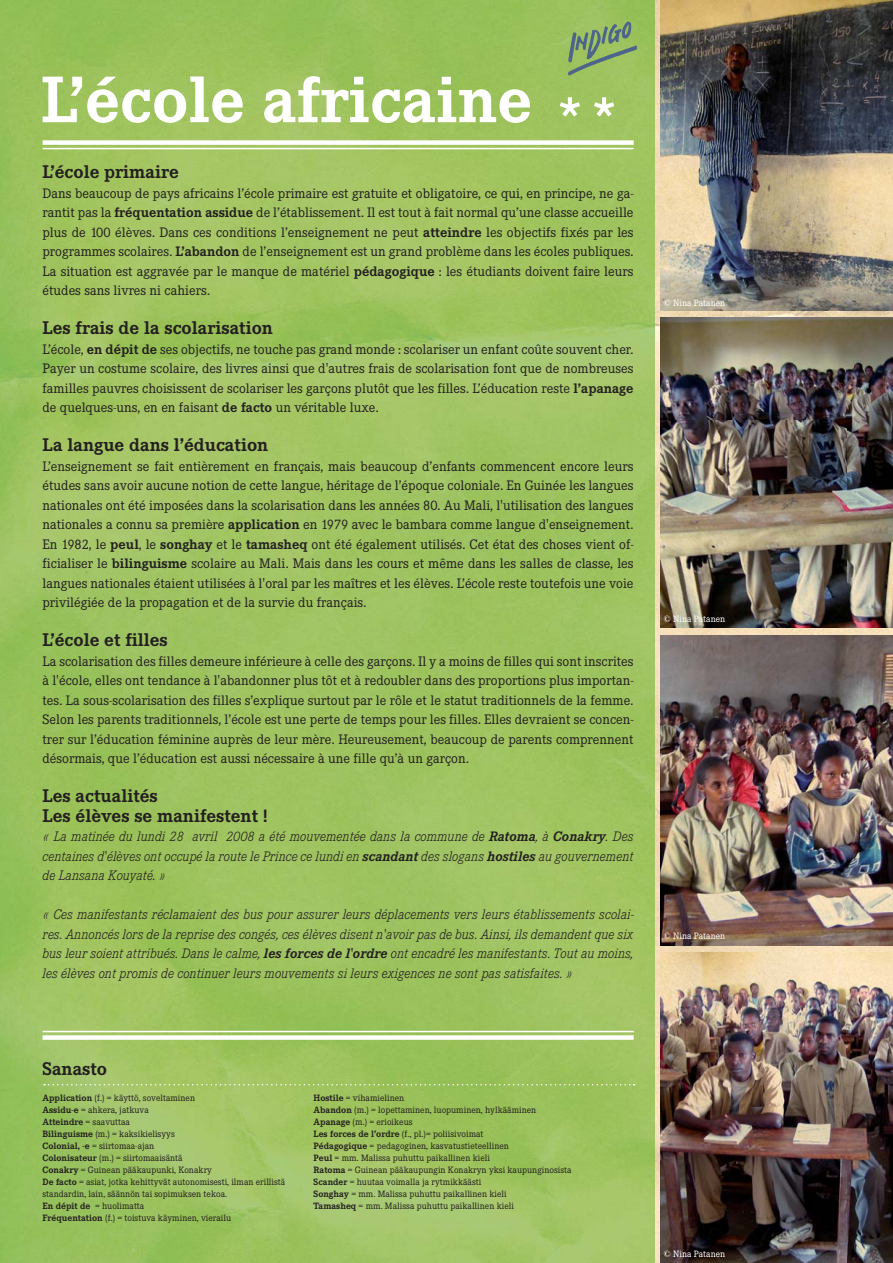
<style>
.page{position:relative;width:893px;height:1263px;background:#fff}
.page>*{position:absolute;margin:0;border:0;box-sizing:border-box;transform-origin:0 0}
.t1{font:700 64.5px "Corporate EBQ";color:#fff}
.t2{font:700 18px/19.5px "Corporate EBQ";color:#231f20}
.t3{font:13.5px/19.5px "Corporate EBQ";color:#231f20;text-align:justify}
.t4{font:italic 300 13.5px/19.5px "Corporate EBQ";color:#231f20;text-align:justify}
.t5{font:9px/12px "Corporate EBQ";color:#231f20}
.t6{font:9px "Corporate EBQ";color:#fff}
.s1{font-weight:700}
</style>
<div class="page">
<img style="left:654px;top:0;width:6px;height:51px">
<img style="left:654px;top:51px;width:48px;height:1212px">
<img style="left:702px;top:310px;width:145px;height:7px">
<img style="left:702px;top:628px;width:145px;height:7px">
<img style="left:702px;top:945px;width:145px;height:7px">
<img style="left:0;top:0;width:654px;height:1263px">
<div style="left:43px;top:140px;width:591px;height:5px;background:#fff"></div>
<hr style="left:43px;top:148px;width:591px;height:1px;background:#fff">
<hr style="left:43px;top:1031px;width:591px;height:1px;background:#fff">
<div style="left:43px;top:1035px;width:591px;height:5px;background:#fff"></div>
<svg style="left:44px;top:1084px;width:591px;height:1px"></svg>
<svg style="left:568px;top:22px;width:69px;height:54px;background:#89aa6a"></svg>
<img style="left:660px;top:952px;width:233px;height:311px">
<img style="left:660px;top:635px;width:233px;height:310px">
<img style="left:660px;top:0;width:233px;height:310px">
<img style="left:660px;top:317px;width:233px;height:311px">
<h1 class="t1" style="left:41px;top:75px;width:582px">L’école africaine **</h1>
<h2 class="t2" style="left:43px;top:164px;width:138px">L’école primaire</h2>
<p class="t3" style="left:43px;top:185px;width:593px">Dans beaucoup de pays africains l’école primaire est gratuite et obligatoire, ce qui, en principe, ne ga&shy;rantit pas la <span class="s1">fréquentation assidue</span> de l’établissement. Il est tout à fait normal qu’une classe accueille plus de 100 élèves. Dans ces conditions l’enseignement ne peut <span class="s1">atteindre</span> les objectifs fixés par les programmes scolaires. <span class="s1">L’abandon</span> de l’enseignement est un grand problème dans les écoles publiques.<br>La situation est aggravée par le manque de matériel <span class="s1">pédagogique</span> : les étudiants doivent faire leurs études sans livres ni cahiers.</p>
<h2 class="t2" style="left:43px;top:320px;width:232px">Les frais de la scolarisation</h2>
<p class="t3" style="left:43px;top:341px;width:593px">L’école, <span class="s1">en dépit de</span> ses objectifs, ne touche pas grand monde : scolariser un enfant coûte souvent cher.<br>Payer un costume scolaire, des livres ainsi que d'autres frais de scolarisation font que de nombreuses familles pauvres choisissent de scolariser les garçons plutôt que les filles. L’éducation reste <span class="s1">l’apanage </span>de quelques-uns, en en faisant <span class="s1">de facto</span> un véritable luxe.</p>
<h2 class="t2" style="left:43px;top:437px;width:227px">La langue dans l’éducation</h2>
<p class="t3" style="left:43px;top:458px;width:593px">L’enseignement se fait entièrement en français, mais beaucoup d’enfants commencent encore leurs études sans avoir aucune notion de cette langue, héritage de l’époque coloniale. En Guinée les langues nationales ont été imposées dans la scolarisation dans les années 80. Au Mali, l'utilisation des langues nationales a connu sa première <span class="s1">application</span> en 1979 avec le bambara comme langue d'enseignement.<br>En 1982, le <span class="s1">peul</span>, le <span class="s1">songhay</span> et le <span class="s1">tamasheq</span> ont été également utilisés. Cet état des choses vient of&shy;ficialiser le <span class="s1">bilinguisme</span> scolaire au Mali. Mais dans les cours et même dans les salles de classe, les langues nationales étaient utilisées à l'oral par les maîtres et les élèves. L’école reste toutefois une voie privilégiée de la propagation et de la survie du français.</p>
<h2 class="t2" style="left:43px;top:632px;width:127px">L’école et filles</h2>
<p class="t3" style="left:43px;top:653px;width:593px">La scolarisation des filles demeure inférieure à celle des garçons. Il y a moins de filles qui sont inscrites à l'école, elles ont tendance à l'abandonner plus tôt et à redoubler dans des proportions plus importan&shy;tes. La sous-scolarisation des filles s’explique surtout par le rôle et le statut traditionnels de la femme.<br>Selon les parents traditionnels, l’école est une perte de temps pour les filles. Elles devraient se concen&shy;trer sur l’éducation féminine auprès de leur mère. Heureusement, beaucoup de parents comprennent désormais, que l’éducation est aussi nécessaire à une fille qu’à un garçon.</p>
<h2 class="t2" style="left:43px;top:788px;width:226px">Les actualités<br>Les élèves se manifestent !</h2>
<p class="t4" style="left:43px;top:828px;width:593px">« La matinée du lundi 28 avril 2008 a été mouvementée dans la commune de <span class="s1">Ratoma</span>, à <span class="s1">Conakry</span>. Des centaines d'élèves ont occupé la route le Prince ce lundi en <span class="s1">scandant</span> des slogans <span class="s1">hostiles</span> au gouvernement de Lansana Kouyaté. »</p>
<p class="t4" style="left:43px;top:906px;width:593px">« Ces manifestants réclamaient des bus pour assurer leurs déplacements vers leurs établissements scolai&shy;res. Annoncés lors de la reprise des congés, ces élèves disent n'avoir pas de bus. Ainsi, ils demandent que six bus leur soient attribués. Dans le calme, <span class="s1">les forces de l'ordre</span> ont encadré les manifestants. Tout au moins, les élèves ont promis de continuer leurs mouvements si leurs exigences ne sont pas satisfaites. »</p>
<p class="t6" style="left:663px;top:300px;width:63px">© Nina Patanen</p>
<p class="t6" style="left:663px;top:616px;width:63px">© Nina Patanen</p>
<p class="t6" style="left:663px;top:933px;width:63px">© Nina Patanen</p>
<h2 class="t2" style="left:43px;top:1060px;width:66px">Sanasto</h2>
<p class="t5" style="left:43px;top:1093px;width:244px"><span class="s1">Application</span> (f.) = käyttö, soveltaminen<br><span class="s1">Assidu-e</span> = ahkera, jatkuva<br><span class="s1">Atteindre</span> = saavuttaa<br><span class="s1">Bilinguisme</span> (m.) = kaksikielisyys<br><span class="s1">Colonial, -e</span> = siirtomaa-ajan<br><span class="s1">Colonisateur</span> (m.) = siirtomaaisäntä<br><span class="s1">Conakry</span> = Guinean pääkaupunki, Konakry<br><span class="s1">De facto</span> = asiat, jotka kehittyvät autonomisesti, ilman erillistä standardin, lain, säännön tai sopimuksen tekoa.<br><span class="s1">En dépit de</span> = huolimatta<br><span class="s1">Fréquentation</span> (f.) = toistuva käyminen, vierailu</p>
<p class="t5" style="left:314px;top:1093px;width:260px"><span class="s1">Hostile</span> = vihamielinen<br><span class="s1">Abandon</span> (m.) = lopettaminen, luopuminen, hylkääminen <span class="s1">Apanage</span> (m.) = erioikeus<br><span class="s1">Les forces de l’ordre</span> (f., pl.)= poliisivoimat<br><span class="s1">Pédagogique</span> = pedagoginen, kasvatustieteellinen<br><span class="s1">Peul</span> = mm. Malissa puhuttu paikallinen kieli<br><span class="s1">Ratoma</span> = Guinean pääkaupungin Konakryn yksi kaupunginosista <span class="s1">Scander</span> = huutaa voimalla ja rytmikkäästi<br><span class="s1">Songhay</span> = mm. Malissa puhuttu paikallinen kieli<br><span class="s1">Tamasheq</span> = mm. Malissa puhuttu paikallinen kieli</p>
<p class="t6" style="left:663px;top:1250px;width:63px">© Nina Patanen</p>
</div>
